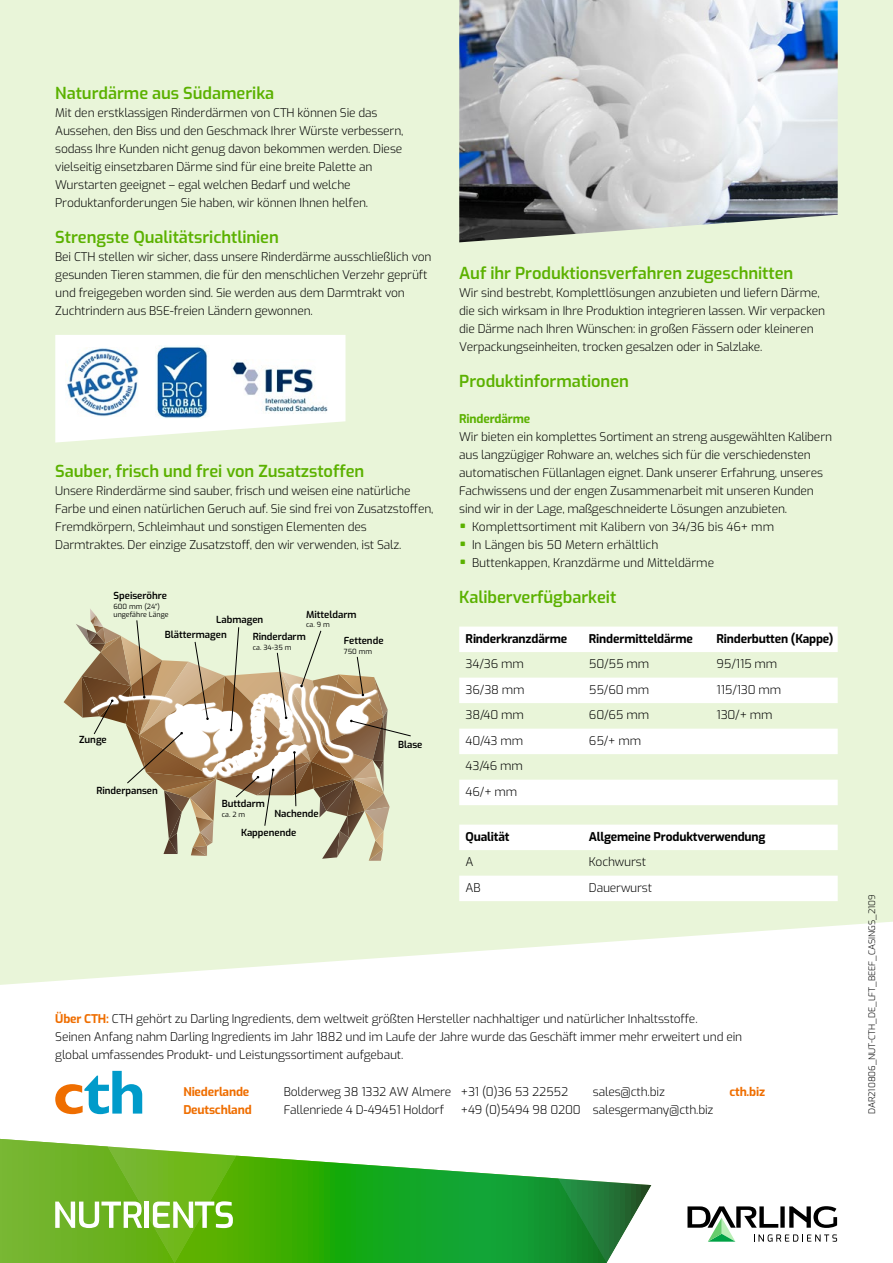
<style>
.page{position:relative;width:893px;height:1263px;background:#fff}
.page>*{position:absolute;margin:0;border:0;box-sizing:border-box;transform-origin:0 0}
.t1{font:600 16.5px "Exo";letter-spacing:-.005em;color:#5bb100}
.t2{font:300 12px/18px "Exo";letter-spacing:-.015em;color:#000}
.t3{font:700 12px "Exo";letter-spacing:-.015em;color:#000}
.t4{font:700 12px "Exo";letter-spacing:-.015em;color:#ef6e00}
.t5{font:700 12px "Exo";letter-spacing:-.015em;color:#5bb100}
.t6{font:600 9.6px "Exo";color:#000}
.t7{font:300 9px "Exo";letter-spacing:-.005em;color:#000}
.t8{font:7.05px/8.1px "Exo";color:#000}
.s1{font-weight:700;font-size:24px;color:#5bb100}
.s2{font-weight:700;color:#ef6e00}
</style>
<div class="page">
<div style="left:0;top:0;width:893px;height:1016px;background:#e9f5d9"></div>
<svg style="left:0;top:922px;width:893px;height:193px"></svg>
<svg style="left:0;top:1138px;width:558px;height:125px"></svg>
<svg style="left:558px;top:1178px;width:280px;height:85px"></svg>
<svg style="left:0;top:1139px;width:236px;height:124px;background:#81be3e"></svg>
<img style="left:459px;top:0;width:379px;height:242px">
<svg style="left:64px;top:609px;width:347px;height:252px"></svg>
<svg style="left:459px;top:627px;width:379px;height:178px;fill:#fff"></svg>
<svg style="left:459px;top:825px;width:379px;height:76px"></svg>
<svg style="left:55px;top:335px;width:290px;height:107px"></svg>
<img style="left:66px;top:347px;width:72px;height:70px">
<img style="left:156px;top:345px;width:54px;height:73px">
<img style="left:232px;top:360px;width:96px;height:53px">
<svg style="left:55px;top:1071px;width:87px;height:43px"></svg>
<h1 class="t1" style="left:55px;top:80px;width:220px">Naturdärme aus Südamerika</h1>
<p class="t2" style="left:55px;top:103px;width:350px">Mit den erstklassigen Rinderdärmen von CTH können Sie das Aussehen, den Biss und den Geschmack Ihrer Würste verbessern, sodass Ihre Kunden nicht genug davon bekommen werden. Diese vielseitig einsetzbaren Därme sind für eine breite Palette an Wurstarten geeignet – egal welchen Bedarf und welche Produktanforderungen Sie haben, wir können Ihnen helfen.</p>
<h1 class="t1" style="left:55px;top:224px;width:225px">Strengste Qualitätsrichtlinien</h1>
<p class="t2" style="left:55px;top:247px;width:378px">Bei CTH stellen wir sicher, dass unsere Rinderdärme ausschließlich von gesunden Tieren stammen, die für den menschlichen Verzehr geprüft und freigegeben worden sind. Sie werden aus dem Darmtrakt von Zuchtrindern aus BSE-freien Ländern gewonnen.</p>
<h1 class="t1" style="left:55px;top:458px;width:310px">Sauber, frisch und frei von Zusatzstoffen</h1>
<p class="t2" style="left:55px;top:481px;width:380px">Unsere Rinderdärme sind sauber, frisch und weisen eine natürliche Farbe und einen natürlichen Geruch auf. Sie sind frei von Zusatzstoffen, Fremdkörpern, Schleimhaut und sonstigen Elementen des Darmtraktes. Der einzige Zusatzstoff, den wir verwenden, ist Salz.</p>
<p class="t6" style="left:114px;top:588px;width:55px">Speiseröhre</p>
<p class="t8" style="left:114px;top:602px;width:57px">600 mm (24“) ungefähre Länge</p>
<p class="t6" style="left:306px;top:607px;width:52px">Mitteldarm</p>
<p class="t8" style="left:306px;top:620px;width:25px">ca. 9 m</p>
<p class="t6" style="left:344px;top:633px;width:41px">Fettende</p>
<p class="t8" style="left:344px;top:647px;width:30px">750 mm</p>
<p class="t6" style="left:216px;top:612px;width:49px">Labmagen</p>
<p class="t6" style="left:165px;top:627px;width:63px">Blättermagen</p>
<p class="t6" style="left:253px;top:629px;width:55px">Rinderdarm</p>
<p class="t8" style="left:253px;top:642px;width:40px">ca. 34-35 m</p>
<p class="t6" style="left:79px;top:733px;width:29px">Zunge</p>
<p class="t6" style="left:96px;top:783px;width:63px">Rinderpansen</p>
<p class="t6" style="left:222px;top:796px;width:45px">Buttdarm</p>
<p class="t8" style="left:222px;top:809px;width:25px">ca. 2 m</p>
<p class="t6" style="left:241px;top:825px;width:57px">Kappenende</p>
<p class="t6" style="left:274px;top:807px;width:46px">Nachende</p>
<p class="t6" style="left:398px;top:738px;width:26px">Blase</p>
<h1 class="t1" style="left:459px;top:260px;width:336px">Auf ihr Produktionsverfahren zugeschnitten</h1>
<p class="t2" style="left:459px;top:283px;width:367px">Wir sind bestrebt, Komplettlösungen anzubieten und liefern Därme, die sich wirksam in Ihre Produktion integrieren lassen. Wir verpacken die Därme nach Ihren Wünschen: in großen Fässern oder kleineren Verpackungseinheiten, trocken gesalzen oder in Salzlake.</p>
<h1 class="t1" style="left:459px;top:368px;width:171px">Produktinformationen</h1>
<p class="t5" style="left:459px;top:409px;width:73px">Rinderdärme</p>
<p class="t2" style="left:459px;top:427px;width:374px">Wir bieten ein komplettes Sortiment an streng ausgewählten Kalibern aus langzügiger Rohware an, welches sich für die verschiedensten automatischen Füllanlagen eignet. Dank unserer Erfahrung, unseres Fachwissens und der engen Zusammenarbeit mit unseren Kunden sind wir in der Lage, maßgeschneiderte Lösungen anzubieten.</p>
<p class="t2" style="left:459px;top:517px;width:316px"><span class="s1">•</span> Komplettsortiment mit Kalibern von 34/36 bis 46+ mm</p>
<p class="t2" style="left:459px;top:535px;width:201px"><span class="s1">•</span> In Längen bis 50 Metern erhältlich</p>
<p class="t2" style="left:459px;top:553px;width:256px"><span class="s1">•</span> Buttenkappen, Kranzdärme und Mitteldärme</p>
<h1 class="t1" style="left:459px;top:584px;width:159px">Kaliberverfügbarkeit</h1>
<p class="t3" style="left:466px;top:629px;width:103px">Rinderkranzdärme</p>
<p class="t3" style="left:589px;top:629px;width:105px">Rindermitteldärme</p>
<p class="t3" style="left:716px;top:629px;width:119px">Rinderbutten (Kappe)</p>
<p class="t2" style="left:466px;top:654px;width:60px">34/36 mm</p>
<p class="t2" style="left:589px;top:654px;width:62px">50/55 mm</p>
<p class="t2" style="left:716px;top:654px;width:62px">95/115 mm</p>
<p class="t2" style="left:466px;top:680px;width:60px">36/38 mm</p>
<p class="t2" style="left:589px;top:680px;width:62px">55/60 mm</p>
<p class="t2" style="left:716px;top:680px;width:66px">115/130 mm</p>
<p class="t2" style="left:466px;top:705px;width:60px">38/40 mm</p>
<p class="t2" style="left:589px;top:705px;width:62px">60/65 mm</p>
<p class="t2" style="left:716px;top:705px;width:58px">130/+ mm</p>
<p class="t2" style="left:466px;top:731px;width:59px">40/43 mm</p>
<p class="t2" style="left:589px;top:731px;width:54px">65/+ mm</p>
<p class="t2" style="left:466px;top:753px;width:59px;line-height:25.5px">43/46 mm<br>46/+ mm</p>
<p class="t3" style="left:466px;top:827px;width:45px">Qualität</p>
<p class="t3" style="left:589px;top:827px;width:178px">Allgemeine Produktverwendung</p>
<p class="t2" style="left:466px;top:852px;width:10px">A</p>
<p class="t2" style="left:589px;top:852px;width:59px">Kochwurst</p>
<p class="t2" style="left:466px;top:878px;width:17px">AB</p>
<p class="t2" style="left:589px;top:878px;width:65px">Dauerwurst</p>
<p class="t2" style="left:55px;top:1009px;width:688px"><span class="s2">Über CTH:</span> CTH gehört zu Darling Ingredients, dem weltweit größten Hersteller nachhaltiger und natürlicher Inhaltsstoffe.<br>Seinen Anfang nahm Darling Ingredients im Jahr 1882 und im Laufe der Jahre wurde das Geschäft immer mehr erweitert und ein global umfassendes Produkt- und Leistungssortiment aufgebaut.</p>
<p class="t4" style="left:183px;top:1083px;width:67px">Niederlande</p>
<p class="t2" style="left:284px;top:1082px;width:286px">Bolderweg 38 1332 AW Almere +31 (0)36 53 22552</p>
<p class="t2" style="left:593px;top:1082px;width:73px">sales@cth.biz</p>
<p class="t4" style="left:729px;top:1083px;width:37px">cth.biz</p>
<p class="t4" style="left:183px;top:1101px;width:70px">Deutschland</p>
<p class="t2" style="left:284px;top:1100px;width:162px">Fallenriede 4 D-49451 Holdorf</p>
<p class="t2" style="left:461px;top:1100px;width:254px">+49 (0)5494 98 0200 salesgermany@cth.biz</p>
<p class="t7" style="left:865px;top:1114px;width:221px;rotate:-90deg">DAR210806_NUT-CTH_DE_LFT_BEEF_CASINGS_2109</p>
</div>
